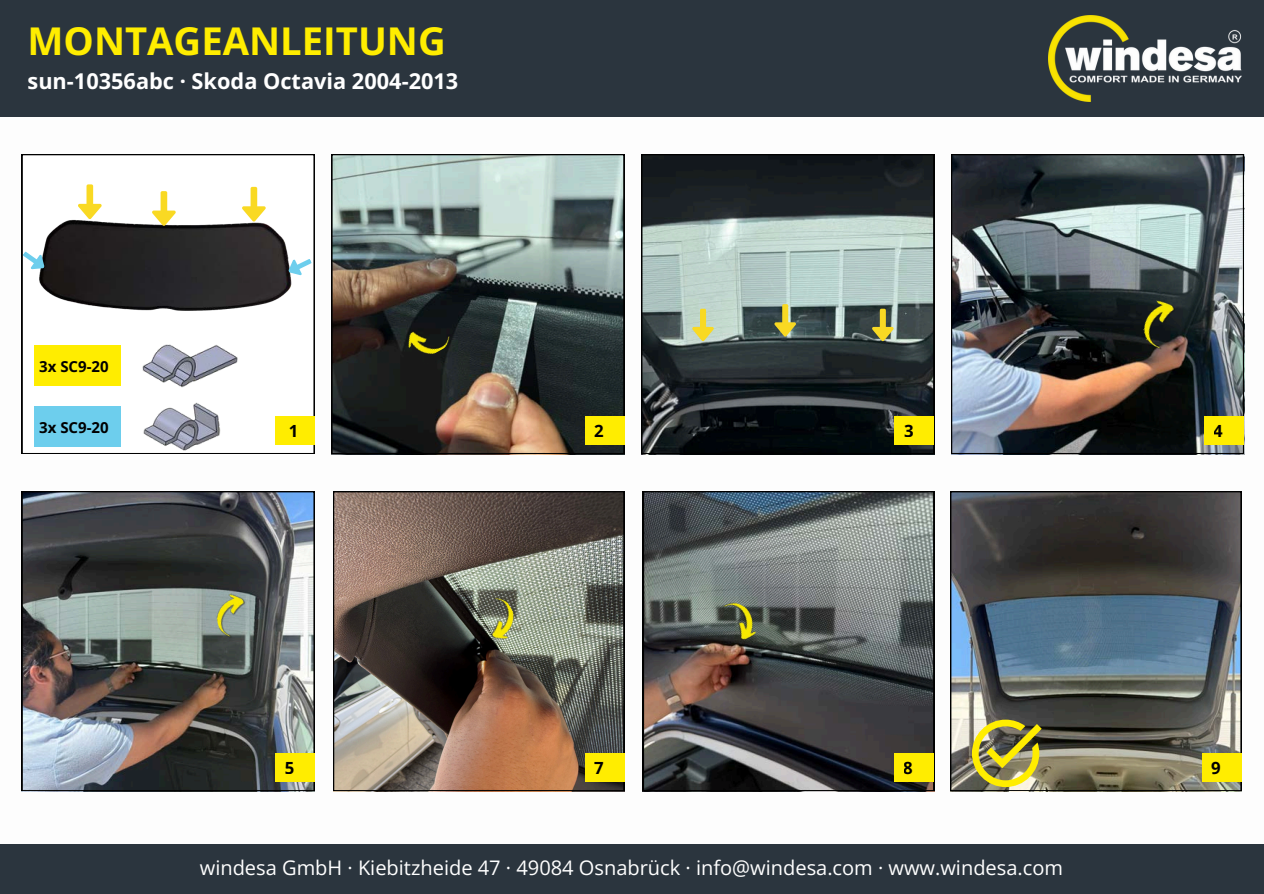
<style>
.page{position:relative;width:1264px;height:894px;background:#fff}
.page>*{position:absolute;margin:0;border:0;box-sizing:border-box;transform-origin:0 0}
.t1{font:700 38.25px "Open Sans";color:#ffed00}
.t2{font:700 21.75px "Open Sans";color:#fff}
.t3{font:20.1px "Open Sans";color:#fff}
.t4{font:700 16.8px "Open Sans";color:#000}
.t5{font:700 15px "Open Sans";color:#000}
</style>
<div class="page">
<div style="left:0;top:0;width:1263px;height:116px;background:#2b353e"></div>
<img style="left:1048px;top:15px;width:193px;height:87px">
<svg style="left:22px;top:154px;width:292px;height:299px"></svg>
<div style="left:275px;top:416px;width:39px;height:28px;background:#ffed00"></div>
<img style="left:331px;top:154px;width:293px;height:299px">
<div style="left:585px;top:416px;width:39px;height:28px;background:#ffed00"></div>
<svg style="left:641px;top:154px;width:293px;height:299px;background:#515d5d"></svg>
<div style="left:894px;top:416px;width:40px;height:28px;background:#ffed00"></div>
<img style="left:951px;top:154px;width:292px;height:299px">
<div style="left:1204px;top:416px;width:40px;height:28px;background:#ffed00"></div>
<img style="left:22px;top:491px;width:292px;height:299px">
<div style="left:275px;top:753px;width:39px;height:28px;background:#ffed00"></div>
<img style="left:333px;top:491px;width:291px;height:299px">
<div style="left:584px;top:753px;width:40px;height:28px;background:#ffed00"></div>
<div style="left:0;top:844px;width:1263px;height:49px;background:#2b353e"></div>
<svg style="left:77px;top:184px;width:25px;height:35px"></svg>
<img style="left:401px;top:313px;width:54px;height:50px">
<img style="left:212px;top:590px;width:42px;height:51px">
<img style="left:1136px;top:296px;width:50px;height:58px">
<img style="left:34px;top:219px;width:259px;height:93px">
<div style="left:34px;top:345px;width:87px;height:41px;background:#ffed00"></div>
<svg style="left:241px;top:187px;width:25px;height:35px"></svg>
<svg style="left:151px;top:191px;width:25px;height:35px"></svg>
<svg style="left:285px;top:252px;width:30px;height:28px"></svg>
<svg style="left:21px;top:246px;width:28px;height:29px"></svg>
<div style="left:34px;top:407px;width:87px;height:40px;background:#6dceed"></div>
<img style="left:143px;top:345px;width:95px;height:42px">
<img style="left:143px;top:402px;width:77px;height:49px">
<svg style="left:691px;top:308px;width:23px;height:33px"></svg>
<svg style="left:774px;top:304px;width:22px;height:33px"></svg>
<svg style="left:871px;top:308px;width:23px;height:33px"></svg>
<svg style="left:643px;top:491px;width:291px;height:299px;background:#5a5c5c"></svg>
<div style="left:894px;top:753px;width:40px;height:28px;background:#ffed00"></div>
<svg style="left:950px;top:491px;width:291px;height:299px;background:#555c5e"></svg>
<div style="left:1201px;top:753px;width:40px;height:28px;background:#ffed00"></div>
<img style="left:971px;top:719px;width:70px;height:67px">
<img style="left:710px;top:596px;width:53px;height:49px">
<img style="left:472px;top:590px;width:51px;height:55px">
<h1 class="t1" style="left:28px;top:14px;width:419px">MONTAGEANLEITUNG</h1>
<p class="t2" style="left:28px;top:65px;width:432px">sun-10356abc · Skoda Octavia 2004-2013</p>
<p class="t5" style="left:39px;top:355px;width:71px">3x SC9-20</p>
<p class="t5" style="left:39px;top:416px;width:71px">3x SC9-20</p>
<p class="t4" style="left:289px;top:418px;width:11px">1</p>
<p class="t4" style="left:594px;top:418px;width:11px">2</p>
<p class="t4" style="left:904px;top:418px;width:11px">3</p>
<p class="t4" style="left:1213px;top:418px;width:11px">4</p>
<p class="t4" style="left:284px;top:755px;width:11px">5</p>
<p class="t4" style="left:594px;top:755px;width:11px">7</p>
<p class="t4" style="left:903px;top:756px;width:11px">8</p>
<p class="t4" style="left:1210px;top:756px;width:11px">9</p>
<p class="t3" style="left:200px;top:853px;width:864px">windesa GmbH · Kiebitzheide 47 · 49084 Osnabrück · info@windesa.com · www.windesa.com</p>
</div>
